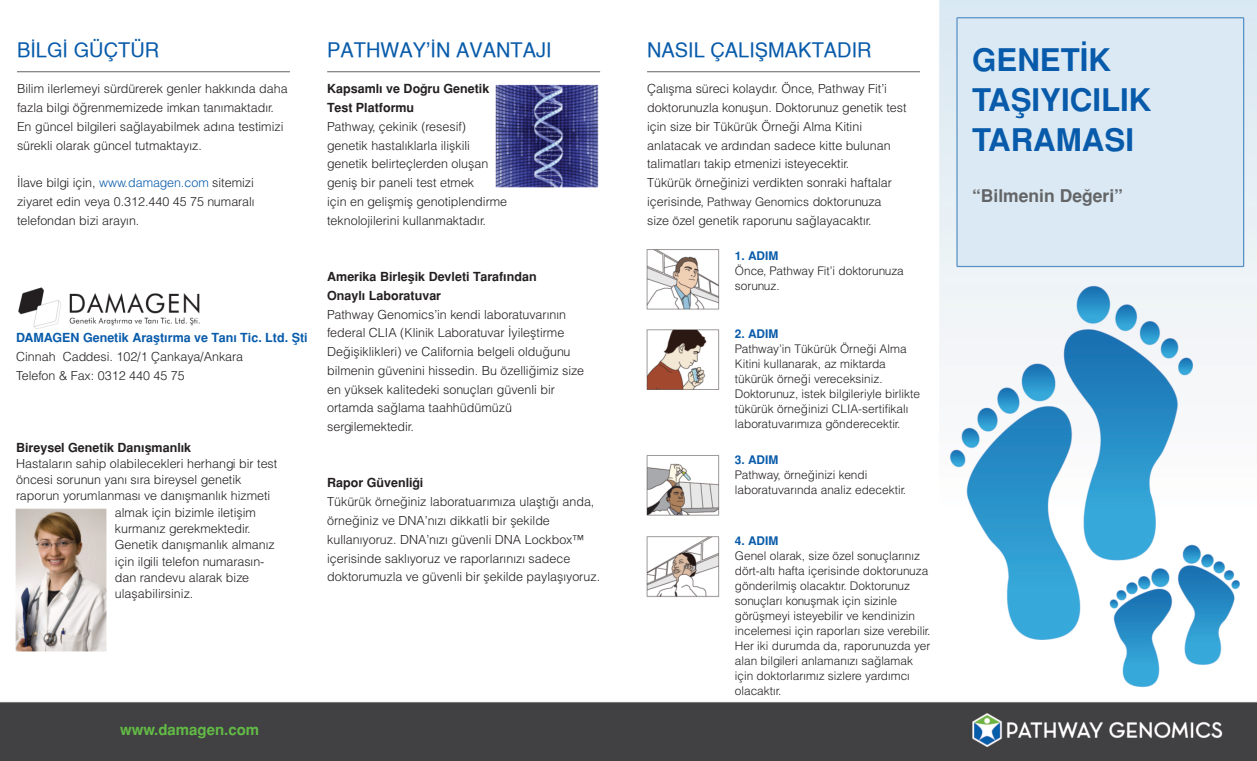
<style>
.page{position:relative;width:1257px;height:761px;background:#fff}
.page>*{position:absolute;margin:0;border:0;box-sizing:border-box;transform-origin:0 0}
.t1{font:700 31.25px/40px "Helvetica Tr";color:#085baa}
.t2{font:500 20px "Helvetica";color:#085baa}
.t3{font:700 17.5px "Helvetica Tr";color:#636466}
.t4{font:700 15px "Helvetica Tr";color:#62bb46}
.t5{font:12.5px/18.8px "Helvetica Light Normal Tr";color:#231f20}
.t6{font:700 12.5px/18.8px "Helvetica Tr";color:#231f20}
.t7{font:700 12.5px "Helvetica Tr";color:#085baa}
.t8{font:11.88px/15px "Helvetica Light Normal Tr";color:#231f20}
.t9{font:700 11.88px "Helvetica Tr";color:#085baa}
.s1{color:#085baa}
.s2{font-size:11.88px}
</style>
<div class="page">
<img style="left:0;top:0;width:1256px;height:760px">
<hr style="left:17px;top:71px;width:273px;height:1px;background:#808285">
<hr style="left:327px;top:71px;width:273px;height:1px;background:#808285">
<hr style="left:647px;top:71px;width:273px;height:1px;background:#808285">
<img style="left:16px;top:287px;width:187px;height:43px">
<h2 class="t2" style="left:17px;top:38px;width:144px">BİLGİ GÜÇTÜR</h2>
<p class="t5" style="left:17px;top:80px;width:272px">Bilim ilerlemeyi sürdürerek genler hakkında daha fazla bilgi öğrenmemizede imkan tanımaktadır.<br>En güncel bilgileri sağlayabilmek adına testimizi sürekli olarak güncel tutmaktayız.</p>
<p class="t5" style="left:17px;top:174px;width:239px;text-align:justify">İlave bilgi için, <span class="s1">www.damagen.com</span> sitemizi ziyaret edin veya 0.312.440 45 75 numaralı telefondan bizi arayın.</p>
<p class="t7" style="left:16px;top:331px;width:293px">DAMAGEN Genetik Araştırma ve Tanı Tic. Ltd. Şti</p>
<p class="t5" style="left:16px;top:348px;width:228px">Cinnah Caddesi. 102/1 Çankaya/Ankara<br>Telefon &amp; Fax: 0312 440 45 75</p>
<p class="t6" style="left:16px;top:438px;width:177px">Bireysel Genetik Danışmanlık</p>
<p class="t5" style="left:16px;top:455px;width:263px">Hastaların sahip olabilecekleri herhangi bir test</p>
<p class="t5" style="left:16px;top:471px;width:227px">öncesi sorunun yanı sıra bireysel genetik</p>
<p class="t5" style="left:16px;top:487px;width:256px">raporun yorumlanması ve danışmanlık hizmeti</p>
<p class="t5" style="left:115px;top:503px;width:142px">almak için bizimle iletişim</p>
<p class="t5" style="left:115px;top:520px;width:137px">kurmanız gerekmektedir.</p>
<p class="t5" style="left:115px;top:536px;width:161px">Genetik danışmanlık almanız</p>
<p class="t5" style="left:115px;top:552px;width:151px">için ilgili telefon numarasın-</p>
<p class="t5" style="left:115px;top:568px;width:136px">dan randevu alarak bize</p>
<p class="t5" style="left:115px;top:585px;width:80px">ulaşabilirsiniz.</p>
<h2 class="t2" style="left:327px;top:38px;width:226px">PATHWAY’İN AVANTAJI</h2>
<p class="t6" style="left:327px;top:80px;width:164px">Kapsamlı ve Doğru Genetik<br>Test Platformu</p>
<p class="t5" style="left:327px;top:118px;width:181px">Pathway, çekinik (resesif) genetik hastalıklarla ilişkili genetik belirteçlerden oluşan geniş bir paneli test etmek<br>için en gelişmiş genotiplendirme teknolojilerini kullanmaktadır.</p>
<p class="t6" style="left:327px;top:268px;width:211px">Amerika Birleşik Devleti Tarafından<br>Onaylı Laboratuvar</p>
<p class="t5" style="left:327px;top:305px;width:258px">Pathway Genomics’in kendi laboratuvarının federal CLIA (Klinik Laboratuvar İyileştirme Değişiklikleri) ve California belgeli olduğunu bilmenin güvenini hissedin. Bu özelliğimiz size en yüksek kalitedeki sonuçları güvenli bir ortamda sağlama taahhüdümüzü sergilemektedir.</p>
<p class="t6" style="left:327px;top:474px;width:98px">Rapor Güvenliği</p>
<p class="t5" style="left:327px;top:493px;width:274px">Tükürük örneğiniz laboratuarımıza ulaştığı anda, örneğiniz ve DNA’nızı dikkatli bir şekilde kullanıyoruz. DNA’nızı güvenli DNA Lockbox™ içerisinde saklıyoruz ve raporlarınızı sadece doktorumuzla ve güvenli bir şekilde paylaşıyoruz.</p>
<p class="t4" style="left:120px;top:722px;width:141px">www.damagen.com</p>
<h2 class="t2" style="left:647px;top:38px;width:226px">NASIL ÇALIŞMAKTADIR</h2>
<p class="t5" style="left:647px;top:80px;width:261px">Çalışma süreci kolaydır. Önce, Pathway Fit’i doktorunuzla konuşun. Doktorunuz genetik test için size bir Tükürük Örneği Alma Kitini anlatacak ve ardından sadece kitte bulunan talimatları takip etmenizi isteyecektir.<br>Tükürük örneğinizi verdikten sonraki haftalar içerisinde, <span class="s2">Pathway Genomics</span> doktorunuza<br>size özel genetik raporunu sağlayacaktır.</p>
<p class="t9" style="left:735px;top:250px;width:45px">1. ADIM</p>
<p class="t8" style="left:735px;top:264px;width:171px">Önce, Pathway Fit’i doktorunuza sorunuz.</p>
<p class="t9" style="left:735px;top:328px;width:45px">2. ADIM</p>
<p class="t8" style="left:735px;top:342px;width:187px">Pathway’in Tükürük Örneği Alma Kitini kullanarak, az miktarda tükürük örneği vereceksiniz.<br>Doktorunuz, istek bilgileriyle birlikte tükürük örneğinizi CLIA-sertifikalı laboratuvarımıza gönderecektir.</p>
<p class="t9" style="left:735px;top:453px;width:45px">3. ADIM</p>
<p class="t8" style="left:735px;top:467px;width:173px">Pathway, örneğinizi kendi laboratuvarında analiz edecektir.</p>
<p class="t9" style="left:735px;top:535px;width:45px">4. ADIM</p>
<p class="t8" style="left:735px;top:549px;width:197px">Genel olarak, size özel sonuçlarınız dört-altı hafta içerisinde doktorunuza gönderilmiş olacaktır. Doktorunuz sonuçları konuşmak için sizinle görüşmeyi isteyebilir ve kendinizin incelemesi için raporları size verebilir.<br>Her iki durumda da, raporunuzda yer alan bilgileri anlamanızı sağlamak için doktorlarımız sizlere yardımcı olacaktır.</p>
<h1 class="t1" style="left:972px;top:41px;width:181px">GENETİK<br>TAŞIYICILIK<br>TARAMASI</h1>
<h3 class="t3" style="left:972px;top:188px;width:152px">“Bilmenin Değeri”</h3>
</div>
